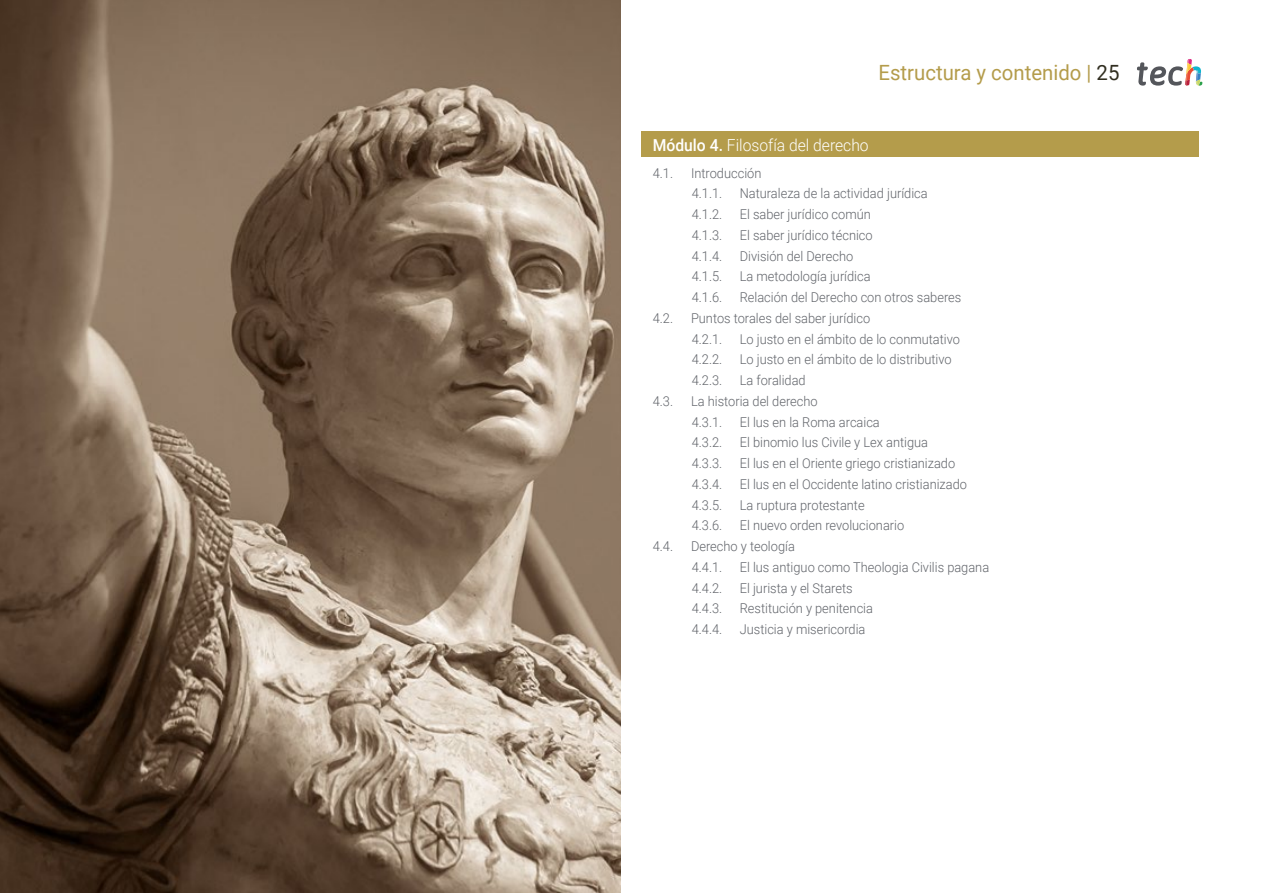
<style>
.page{position:relative;width:1263px;height:893px;background:#fff}
.page>*{position:absolute;margin:0;border:0;box-sizing:border-box;transform-origin:0 0}
.t1{font:21px "Roboto";color:#b49c4b}
.t2{font:300 16.5px "Roboto";color:#fff;scale:.95 1}
.t3{font:300 13.5px/20.7px "Roboto";color:#61646a;scale:.95 1}
.s1{color:#312e20}
.s2{font-weight:500}
</style>
<div class="page">
<svg style="left:1137px;top:59px;width:65px;height:27px"></svg>
<img style="left:0;top:0;width:621px;height:893px">
<div style="left:642px;top:132px;width:557px;height:25px;background:#b49c4b"></div>
<h1 class="t1" style="left:878px;top:57px;width:242px">Estructura y contenido | <span class="s1">25</span></h1>
<p class="t2" style="left:653px;top:133px;width:229px"><span class="s2">Módulo 4.</span> Filosofía del derecho</p>
<p class="t3" style="left:653px;top:162px;width:23px">4.1.</p>
<p class="t3" style="left:691px;top:162px;width:76px">Introducción<br>4.1.1.</p>
<p class="t3" style="left:740px;top:183px;width:199px">Naturaleza de la actividad jurídica</p>
<p class="t3" style="left:692px;top:203px;width:34px">4.1.2.</p>
<p class="t3" style="left:740px;top:203px;width:139px">El saber jurídico común</p>
<p class="t3" style="left:692px;top:224px;width:34px">4.1.3.</p>
<p class="t3" style="left:740px;top:224px;width:141px">El saber jurídico técnico</p>
<p class="t3" style="left:692px;top:245px;width:34px">4.1.4.</p>
<p class="t3" style="left:740px;top:245px;width:121px">División del Derecho</p>
<p class="t3" style="left:692px;top:266px;width:34px">4.1.5.</p>
<p class="t3" style="left:740px;top:266px;width:139px">La metodología jurídica</p>
<p class="t3" style="left:692px;top:286px;width:34px">4.1.6.</p>
<p class="t3" style="left:740px;top:286px;width:235px">Relación del Derecho con otros saberes</p>
<p class="t3" style="left:653px;top:307px;width:23px">4.2.</p>
<p class="t3" style="left:691px;top:307px;width:190px">Puntos torales del saber jurídico<br>4.2.1.</p>
<p class="t3" style="left:740px;top:328px;width:233px">Lo justo en el ámbito de lo conmutativo</p>
<p class="t3" style="left:692px;top:349px;width:34px">4.2.2.</p>
<p class="t3" style="left:740px;top:349px;width:225px">Lo justo en el ámbito de lo distributivo</p>
<p class="t3" style="left:692px;top:369px;width:34px">4.2.3.</p>
<p class="t3" style="left:740px;top:369px;width:71px">La foralidad</p>
<p class="t3" style="left:653px;top:390px;width:23px">4.3.</p>
<p class="t3" style="left:691px;top:390px;width:135px">La historia del derecho<br>4.3.1.</p>
<p class="t3" style="left:740px;top:411px;width:149px">El lus en la Roma arcaica</p>
<p class="t3" style="left:692px;top:432px;width:34px">4.3.2.</p>
<p class="t3" style="left:740px;top:432px;width:200px">El binomio lus Civile y Lex antigua</p>
<p class="t3" style="left:692px;top:452px;width:34px">4.3.3.</p>
<p class="t3" style="left:740px;top:452px;width:228px">El lus en el Oriente griego cristianizado</p>
<p class="t3" style="left:692px;top:473px;width:34px">4.3.4.</p>
<p class="t3" style="left:740px;top:473px;width:241px">El lus en el Occidente latino cristianizado</p>
<p class="t3" style="left:692px;top:494px;width:34px">4.3.5.</p>
<p class="t3" style="left:740px;top:494px;width:133px">La ruptura protestante</p>
<p class="t3" style="left:692px;top:515px;width:34px">4.3.6.</p>
<p class="t3" style="left:740px;top:515px;width:175px">El nuevo orden revolucionario</p>
<p class="t3" style="left:653px;top:535px;width:23px">4.4.</p>
<p class="t3" style="left:691px;top:535px;width:111px">Derecho y teología<br>4.4.1.</p>
<p class="t3" style="left:740px;top:556px;width:264px">El lus antiguo como Theologia Civilis pagana</p>
<p class="t3" style="left:692px;top:577px;width:34px">4.4.2.</p>
<p class="t3" style="left:740px;top:577px;width:120px">El jurista y el Starets</p>
<p class="t3" style="left:692px;top:598px;width:34px">4.4.3.</p>
<p class="t3" style="left:740px;top:598px;width:142px">Restitución y penitencia</p>
<p class="t3" style="left:692px;top:618px;width:34px">4.4.4.</p>
<p class="t3" style="left:740px;top:618px;width:134px">Justicia y misericordia</p>
</div>
